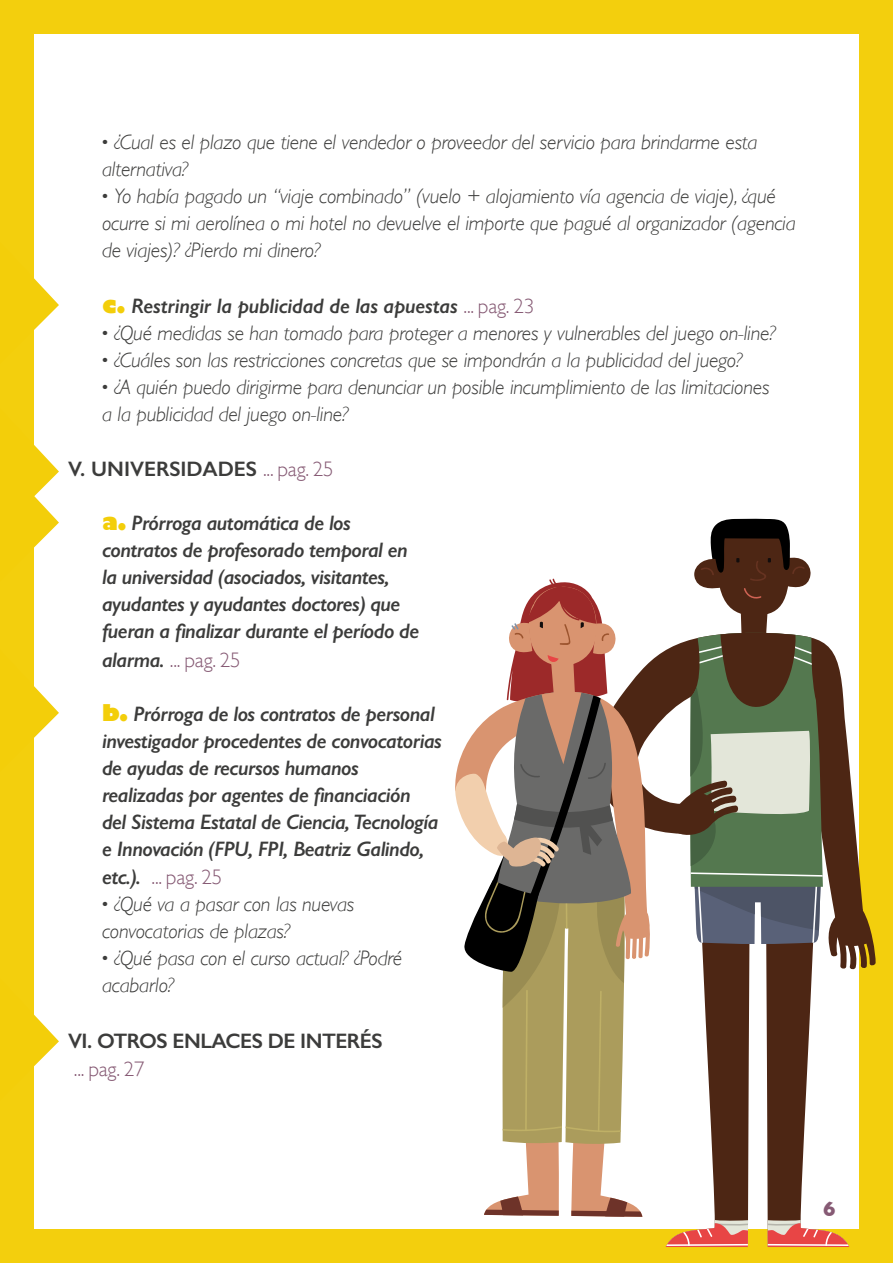
<style>
.page{position:relative;width:893px;height:1263px;background:#f3cf0d}
.page>*{position:absolute;margin:0;border:0;box-sizing:border-box;transform-origin:0 0}
.Indice_texto{font:italic 300 21px/27px "Gill Sans";letter-spacing:-.01em;color:#3c3c3b}
.Indice_Texto_negrita{font:italic 600 21px/27.3px "Gill Sans";letter-spacing:-.025em;color:#3c3c3b}
.TITULO_SECCION{font:600 21px "Gill Sans";color:#3c3c3b}
.TITULO_SECCION-2{font:600 21px "Gill Sans";letter-spacing:-.025em;color:#3c3c3b}
.TITULO_SECCION-3{font:300 21px "Gill Sans";color:#865a74}
.t1{font:700 21px "Gill Sans";color:#865a74}
.s1{font-weight:700;font-style:normal}
.s2{font-weight:800;font-style:normal;font-size:22.5px;color:#f3ce0a}
.s3{font-weight:300;font-style:normal;color:#865a74}
.s4{font-weight:300;color:#865a74}
</style>
<div class="page">
<div style="left:34px;top:34px;width:825px;height:1195px;background:#fff"></div>
<svg style="left:34px;top:278px;width:25px;height:52px"></svg>
<svg style="left:34px;top:445px;width:25px;height:103px"></svg>
<svg style="left:34px;top:686px;width:25px;height:52px"></svg>
<svg style="left:34px;top:1014px;width:25px;height:53px"></svg>
<svg style="left:455px;top:518px;width:421px;height:729px"></svg>
<p class="Indice_texto" style="left:102px;top:129px;width:657px"><span class="s1">·</span> ¿Cual es el plazo que tiene el vendedor o proveedor del servicio para brindarme esta alternativa?</p>
<p class="Indice_texto" style="left:102px;top:183px;width:695px"><span class="s1">·</span> Yo había pagado un “viaje combinado” (vuelo + alojamiento vía agencia de viaje), ¿qué ocurre si mi aerolínea o mi hotel no devuelve el importe que pagué al organizador (agencia</p>
<p class="Indice_texto" style="left:102px;top:237px;width:220px">de viajes)? ¿Pierdo mi dinero?</p>
<p class="Indice_Texto_negrita" style="left:102px;top:292px;width:434px"><span class="s2">c.</span> Restringir la publicidad de las apuestas <span class="s3">... pag. 23</span></p>
<p class="Indice_texto" style="left:102px;top:319px;width:675px"><span class="s1">·</span> ¿Qué medidas se han tomado para proteger a menores y vulnerables del juego on-line?</p>
<p class="Indice_texto" style="left:102px;top:346px;width:642px"><span class="s1">·</span> ¿Cuáles son las restricciones concretas que se impondrán a la publicidad del juego?</p>
<p class="Indice_texto" style="left:102px;top:373px;width:669px"><span class="s1">·</span> ¿A quién puedo dirigirme para denunciar un posible incumplimiento de las limitaciones</p>
<p class="Indice_texto" style="left:102px;top:400px;width:248px">a la publicidad del juego on-line?</p>
<p class="TITULO_SECCION" style="left:68px;top:456px;width:267px">V. UNIVERSIDADES <span class="s4">... pag. 25</span></p>
<p class="Indice_Texto_negrita" style="left:102px;top:509px;width:319px"><span class="s2">a.</span> Prórroga automática de los contratos de profesorado temporal en la universidad (asociados, visitantes, ayudantes y ayudantes doctores) que fueran a finalizar durante el período de alarma. <span class="s3">... pag. 25</span></p>
<p class="Indice_Texto_negrita" style="left:102px;top:700px;width:341px"><span class="s2">b.</span> Prórroga de los contratos de personal investigador procedentes de convocatorias de ayudas de recursos humanos realizadas por agentes de financiación<br>del Sistema Estatal de Ciencia, Tecnología e Innovación (FPU, FPI, Beatriz Galindo, etc.). <span class="s3">... pag. 25</span></p>
<p class="Indice_texto" style="left:102px;top:891px;width:254px"><span class="s1">·</span> ¿Qué va a pasar con las nuevas convocatorias de plazas?</p>
<p class="Indice_texto" style="left:102px;top:945px;width:302px"><span class="s1">·</span> ¿Qué pasa con el curso actual? ¿Podré acabarlo?</p>
<p class="TITULO_SECCION-2" style="left:68px;top:1028px;width:316px">VI. OTROS ENLACES DE INTERÉS</p>
<p class="TITULO_SECCION-3" style="left:74px;top:1053px;width:72px">... pag. 27</p>
<p class="t1" style="left:823px;top:1192px;width:14px">6</p>
</div>
